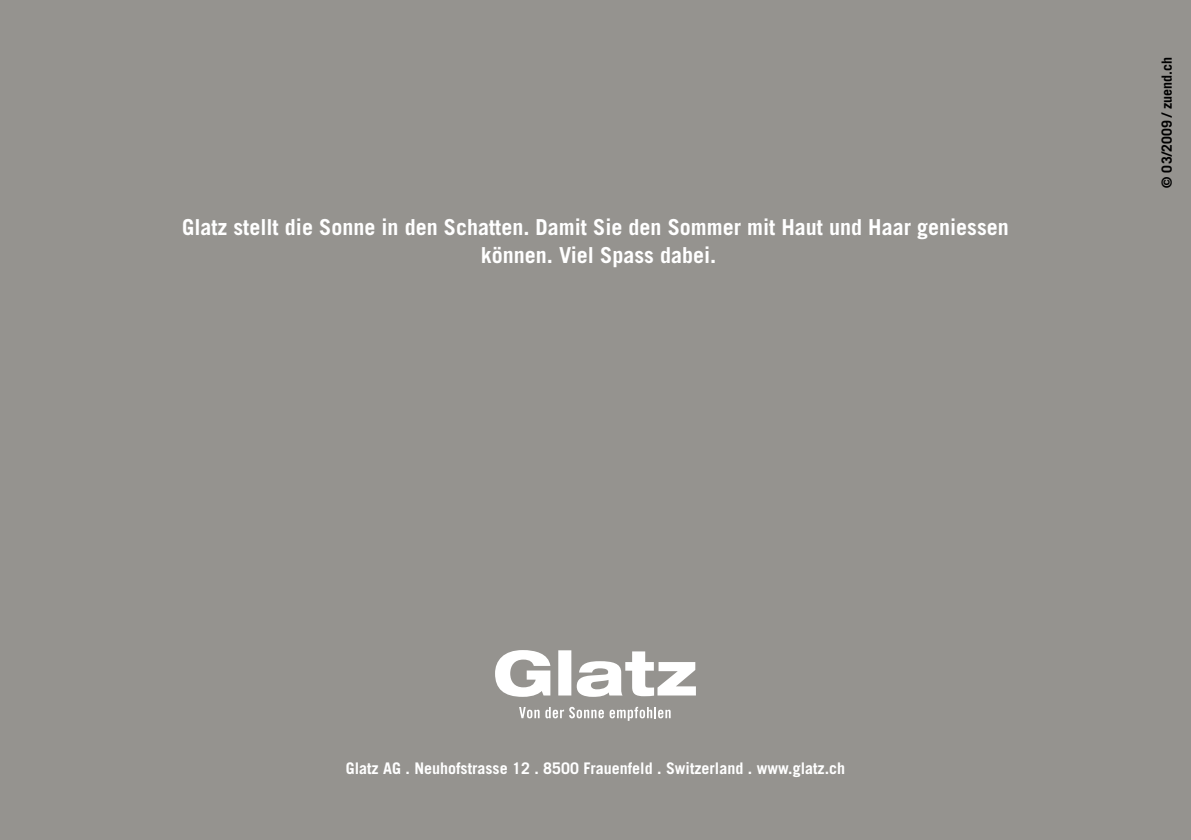
<style>
.page{position:relative;width:1191px;height:840px;background:#fff}
.page>*{position:absolute;margin:0;border:0;box-sizing:border-box;transform-origin:0 0}
.t1{font:700 22px "Trade Gothic";color:#fff}
.t2{font:700 16px "Trade Gothic";color:#fff}
.t3{font:700 14px "Trade Gothic";color:#000}
</style>
<div class="page">
<div style="left:0;top:0;width:1191px;height:839px;background:#95938f"></div>
<svg style="left:495px;top:649px;width:201px;height:47px"></svg>
<div style="left:527px;top:709px;width:5px;height:9px;background:#fff;border-radius:3px"></div>
<svg style="left:519px;top:706px;width:20px;height:11px"></svg>
<svg style="left:545px;top:706px;width:125px;height:14px"></svg>
<p class="t1" style="left:182px;top:213px;width:828px">Glatz stellt die Sonne in den Schatten. Damit Sie den Sommer mit Haut und Haar geniessen</p>
<p class="t1" style="left:481px;top:241px;width:237px">können. Viel Spass dabei.</p>
<p class="t3" style="left:1158px;top:188px;width:133px;rotate:-90deg">© 03/2009 / zuend.ch</p>
<p class="t2" style="left:346px;top:757px;width:501px">Glatz AG . Neuhofstrasse 12 . 8500 Frauenfeld . Switzerland . www.glatz.ch</p>
</div>
